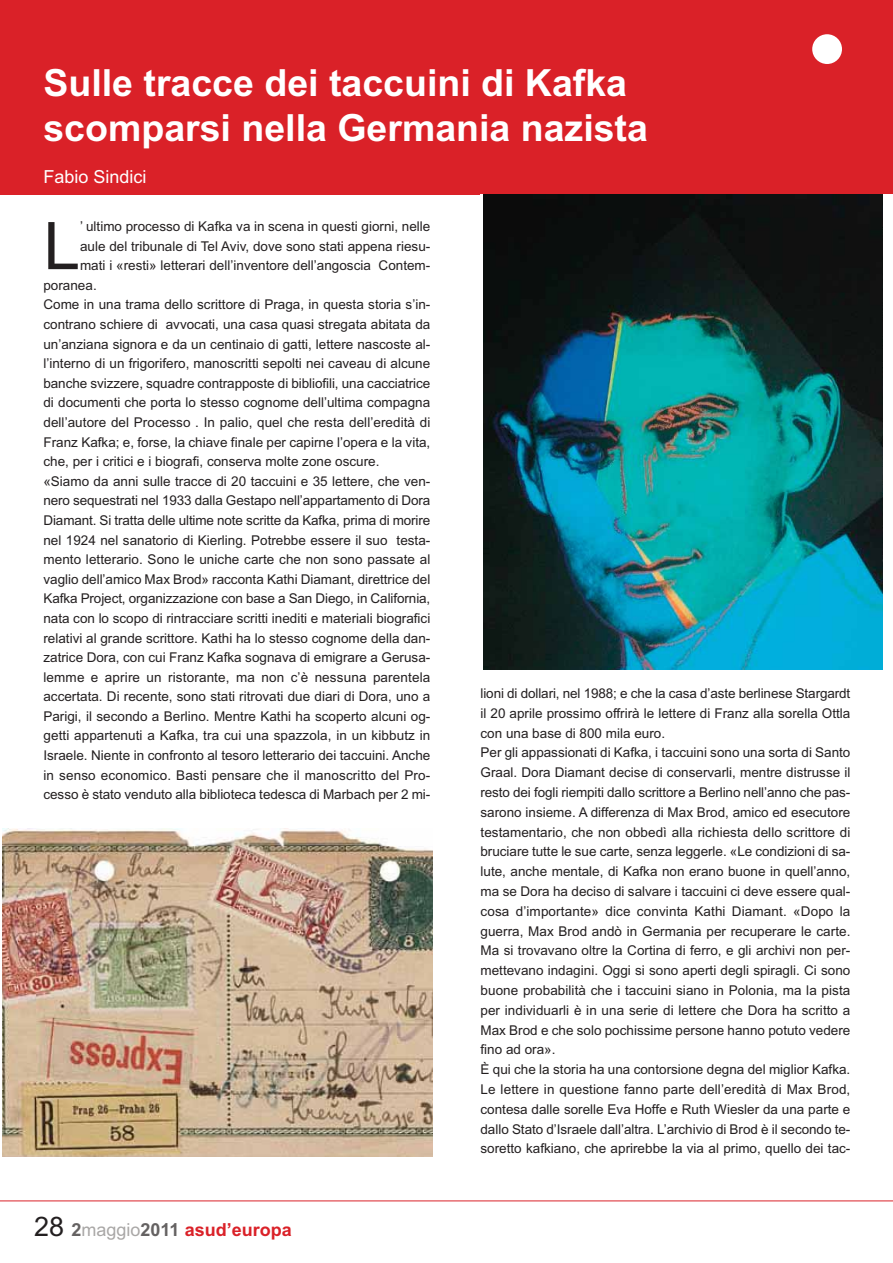
<style>
.page{position:relative;width:893px;height:1263px;background:#fff}
.page>*{position:absolute;margin:0;border:0;box-sizing:border-box;transform-origin:0 0}
.t1{font:65.85px "Arial";color:#231f20}
.t2{font:700 37.5px/45px "Arial";color:#fff}
.t3{font:700 18px "Arial";color:#da2128}
.t4{font:18px "Arial";color:#fff}
.t5{font:13.5px/19.8px "Arial";color:#231f20}
.s1{font-weight:400;font-size:27px;color:#231f20}
.s2{color:#656262}
.s3{font-weight:400;color:#a9a7a6}
</style>
<div class="page">
<div style="left:0;top:0;width:892px;height:194px;background:#da2128"></div>
<div style="left:812px;top:34px;width:30px;height:30px;background:#fff;border-radius:50%"></div>
<img style="left:483px;top:194px;width:399px;height:475px">
<img style="left:3px;top:829px;width:429px;height:327px">
<hr style="left:0;top:1201px;width:892px;height:1px;background:#da2128">
<h2 class="t2" style="left:43px;top:64px;width:606px">Sulle tracce dei taccuini di Kafka scomparsi nella Germania nazista</h2>
<h3 class="t4" style="left:43px;top:171px;width:104px">Fabio Sindici</h3>
<h1 class="t1" style="left:43px;top:222px;width:38px">L</h1>
<p class="t5" style="left:80px;top:218px;width:352px">’ ultimo processo di Kafka va in scena in questi giorni, nelle</p>
<p class="t5" style="left:80px;top:237px;width:352px">aule del tribunale di Tel Aviv, dove sono stati appena riesu-</p>
<p class="t5" style="left:80px;top:257px;width:352px">mati i «resti» letterari dell’inventore dell’angoscia Contem-</p>
<p class="t5" style="left:43px;top:277px;width:55px">poranea.</p>
<p class="t5" style="left:43px;top:296px;width:388px">Come in una trama dello scrittore di Praga, in questa storia s’in-</p>
<p class="t5" style="left:43px;top:316px;width:388px">contrano schiere di avvocati, una casa quasi stregata abitata da</p>
<p class="t5" style="left:43px;top:335px;width:388px">un’anziana signora e da un centinaio di gatti, lettere nascoste al-</p>
<p class="t5" style="left:43px;top:355px;width:388px">l’interno di un frigorifero, manoscritti sepolti nei caveau di alcune</p>
<p class="t5" style="left:43px;top:375px;width:388px">banche svizzere, squadre contrapposte di bibliofili, una cacciatrice</p>
<p class="t5" style="left:43px;top:394px;width:388px">di documenti che porta lo stesso cognome dell’ultima compagna</p>
<p class="t5" style="left:43px;top:414px;width:388px">dell’autore del Processo . In palio, quel che resta dell’eredità di</p>
<p class="t5" style="left:43px;top:433px;width:388px">Franz Kafka; e, forse, la chiave finale per capirne l’opera e la vita,</p>
<p class="t5" style="left:43px;top:453px;width:337px">che, per i critici e i biografi, conserva molte zone oscure.</p>
<p class="t5" style="left:43px;top:472px;width:388px">«Siamo da anni sulle tracce di 20 taccuini e 35 lettere, che ven-</p>
<p class="t5" style="left:43px;top:492px;width:388px">nero sequestrati nel 1933 dalla Gestapo nell’appartamento di Dora</p>
<p class="t5" style="left:43px;top:512px;width:388px">Diamant. Si tratta delle ultime note scritte da Kafka, prima di morire</p>
<p class="t5" style="left:43px;top:531px;width:388px">nel 1924 nel sanatorio di Kierling. Potrebbe essere il suo testa-</p>
<p class="t5" style="left:43px;top:551px;width:388px">mento letterario. Sono le uniche carte che non sono passate al</p>
<p class="t5" style="left:43px;top:570px;width:388px">vaglio dell’amico Max Brod» racconta Kathi Diamant, direttrice del</p>
<p class="t5" style="left:43px;top:590px;width:388px">Kafka Project, organizzazione con base a San Diego, in California,</p>
<p class="t5" style="left:43px;top:610px;width:388px">nata con lo scopo di rintracciare scritti inediti e materiali biografici</p>
<p class="t5" style="left:43px;top:629px;width:388px">relativi al grande scrittore. Kathi ha lo stesso cognome della dan-</p>
<p class="t5" style="left:43px;top:649px;width:388px">zatrice Dora, con cui Franz Kafka sognava di emigrare a Gerusa-</p>
<p class="t5" style="left:43px;top:668px;width:388px">lemme e aprire un ristorante, ma non c’è nessuna parentela</p>
<p class="t5" style="left:43px;top:688px;width:388px">accertata. Di recente, sono stati ritrovati due diari di Dora, uno a</p>
<p class="t5" style="left:43px;top:708px;width:388px">Parigi, il secondo a Berlino. Mentre Kathi ha scoperto alcuni og-</p>
<p class="t5" style="left:43px;top:727px;width:388px">getti appartenuti a Kafka, tra cui una spazzola, in un kibbutz in</p>
<p class="t5" style="left:43px;top:747px;width:388px">Israele. Niente in confronto al tesoro letterario dei taccuini. Anche</p>
<p class="t5" style="left:43px;top:766px;width:388px">in senso economico. Basti pensare che il manoscritto del Pro-</p>
<p class="t5" style="left:43px;top:786px;width:388px">cesso è stato venduto alla biblioteca tedesca di Marbach per 2 mi-</p>
<p class="t5" style="left:480px;top:685px;width:371px">lioni di dollari, nel 1988; e che la casa d’aste berlinese Stargardt il 20 aprile prossimo offrirà le lettere di Franz alla sorella Ottla con una base di 800 mila euro.<br>Per gli appassionati di Kafka, i taccuini sono una sorta di Santo Graal. Dora Diamant decise di conservarli, mentre distrusse il resto dei fogli riempiti dallo scrittore a Berlino nell’anno che pas&shy;sarono insieme. A differenza di Max Brod, amico ed esecutore testamentario, che non obbedì alla richiesta dello scrittore di bruciare tutte le sue carte, senza leggerle. «Le condizioni di sa&shy;lute, anche mentale, di Kafka non erano buone in quell’anno, ma se Dora ha deciso di salvare i taccuini ci deve essere qual&shy;cosa d’importante» dice convinta Kathi Diamant. «Dopo la guerra, Max Brod andò in Germania per recuperare le carte.<br>Ma si trovavano oltre la Cortina di ferro, e gli archivi non per&shy;mettevano indagini. Oggi si sono aperti degli spiragli. Ci sono buone probabilità che i taccuini siano in Polonia, ma la pista per individuarli è in una serie di lettere che Dora ha scritto a Max Brod e che solo pochissime persone hanno potuto vedere fino ad ora».<br>È qui che la storia ha una contorsione degna del miglior Kafka.<br>Le lettere in questione fanno parte dell’eredità di Max Brod, contesa dalle sorelle Eva Hoffe e Ruth Wiesler da una parte e dallo Stato d’Israele dall’altra. L’archivio di Brod è il secondo te&shy;soretto kafkiano, che aprirebbe la via al primo, quello dei tac-</p>
<h3 class="t3" style="left:34px;top:1223px;width:259px"><span class="s1">28</span> <span class="s2">2</span><span class="s3">maggio</span><span class="s2">2011</span> asud’europa</h3>
</div>
